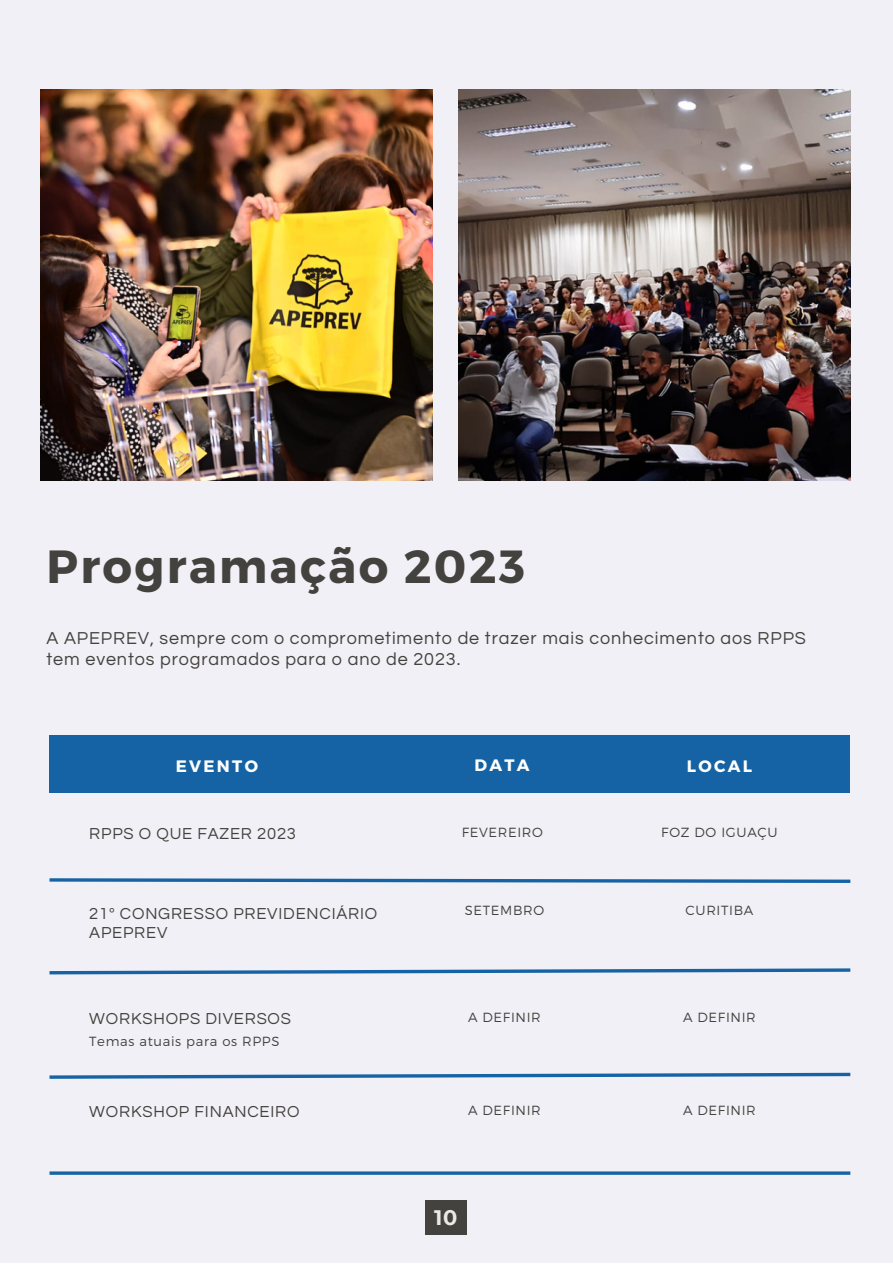
<style>
.page{position:relative;width:893px;height:1264px;background:#fff}
.page>*{position:absolute;margin:0;border:0;box-sizing:border-box;transform-origin:0 0}
.t1{font:700 46.5px "Montserrat";letter-spacing:.05em;color:#44423e}
.t2{font:700 21px "Montserrat";color:#ebe9e7}
.t3{font:18px/21.3px "Questrial";letter-spacing:.05em;color:#44423e}
.t4{font:16.5px/19px "Questrial";letter-spacing:.05em;color:#44423e}
.t5{font:700 16.5px "Montserrat";letter-spacing:.14em;color:#fff}
.t6{font:300 13.2px "Montserrat";letter-spacing:.05em;color:#44423e}
</style>
<div class="page">
<div style="left:0;top:0;width:892px;height:1262px;background:#f1f0f6"></div>
<img style="left:41px;top:89px;width:391px;height:391px">
<img style="left:459px;top:89px;width:391px;height:391px">
<div style="left:49px;top:735px;width:800px;height:57px;background:#1563a4"></div>
<svg style="left:49px;top:878px;width:802px;height:5px"></svg>
<svg style="left:49px;top:968px;width:802px;height:7px"></svg>
<svg style="left:49px;top:1072px;width:802px;height:7px"></svg>
<hr style="left:49px;top:1171px;width:801px;height:3px;background:#1563a4">
<div style="left:425px;top:1200px;width:41px;height:34px;background:#44423e"></div>
<h1 class="t1" style="left:46px;top:536px;width:480px">Programação 2023</h1>
<p class="t3" style="left:46px;top:628px;width:760px">A APEPREV, sempre com o comprometimento de trazer mais conhecimento aos RPPS tem eventos programados para o ano de 2023.</p>
<p class="t5" style="left:176px;top:755px;width:84px">EVENTO</p>
<p class="t5" style="left:474px;top:754px;width:57px">DATA</p>
<p class="t5" style="left:686px;top:755px;width:67px">LOCAL</p>
<p class="t4" style="left:89px;top:824px;width:208px">RPPS O QUE FAZER 2023</p>
<p class="t6" style="left:461px;top:823px;width:83px">FEVEREIRO</p>
<p class="t6" style="left:661px;top:823px;width:118px">FOZ DO IGUAÇU</p>
<p class="t4" style="left:89px;top:904px;width:289px">21º CONGRESSO PREVIDENCIÁRIO<br>APEPREV</p>
<p class="t6" style="left:465px;top:901px;width:81px">SETEMBRO</p>
<p class="t6" style="left:685px;top:901px;width:69px">CURITIBA</p>
<p class="t4" style="left:89px;top:1009px;width:203px">WORKSHOPS DIVERSOS</p>
<p class="t6" style="left:468px;top:1009px;width:74px">A DEFINIR</p>
<p class="t6" style="left:683px;top:1009px;width:74px">A DEFINIR</p>
<p class="t6" style="left:89px;top:1032px;width:192px">Temas atuais para os RPPS</p>
<p class="t4" style="left:89px;top:1102px;width:212px">WORKSHOP FINANCEIRO</p>
<p class="t6" style="left:468px;top:1102px;width:74px">A DEFINIR</p>
<p class="t6" style="left:683px;top:1102px;width:74px">A DEFINIR</p>
<p class="t2" style="left:434px;top:1204px;width:25px">10</p>
</div>
